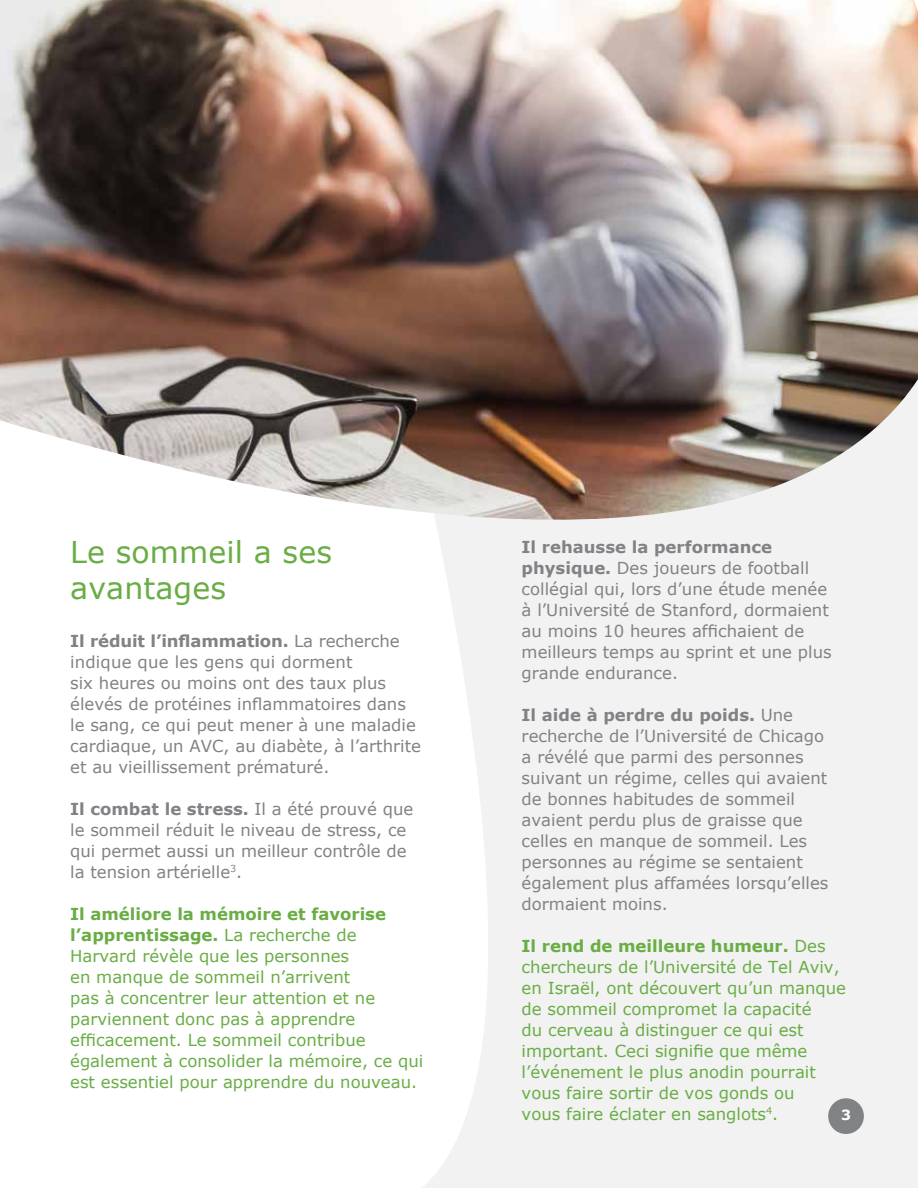
<style>
.page{position:relative;width:918px;height:1188px;background:#fff}
.page>*{position:absolute;margin:0;border:0;box-sizing:border-box;transform-origin:0 0}
.t1{font:30px/36px "Verdana";letter-spacing:.005em;color:#69ad45}
.t2{font:16.5px/21px "Verdana";color:#808285}
.t3{font:16.5px/21px "Verdana";color:#69ad45}
.t4{font:700 14.1px "Verdana";color:#fff}
.s1{font-weight:700}
</style>
<div class="page">
<svg style="left:423px;top:521px;width:495px;height:667px;fill:#f2f2f2"></svg>
<img style="left:0;top:0;width:918px;height:521px">
<div style="left:828px;top:1098px;width:36px;height:36px;background:#808285;border-radius:50%"></div>
<h1 class="t1" style="left:70px;top:534px;width:263px">Le sommeil a ses avantages</h1>
<p class="t2" style="left:70px;top:631px;width:352px"><span class="s1">Il réduit l’inflammation.</span> La recherche indique que les gens qui dorment<br>six heures ou moins ont des taux plus élevés de protéines inflammatoires dans le sang, ce qui peut mener à une maladie cardiaque, un AVC, au diabète, à l’arthrite et au vieillissement prématuré.</p>
<p class="t2" style="left:70px;top:799px;width:345px"><span class="s1">Il combat le stress.</span> Il a été prouvé que le sommeil réduit le niveau de stress, ce qui permet aussi un meilleur contrôle de la tension artérielle<sup>3</sup>.</p>
<p class="t3" style="left:70px;top:904px;width:355px"><span class="s1">Il améliore la mémoire et favorise l’apprentissage.</span> La recherche de Harvard révèle que les personnes<br>en manque de sommeil n’arrivent<br>pas à concentrer leur attention et ne parviennent donc pas à apprendre efficacement. Le sommeil contribue également à consolider la mémoire, ce qui est essentiel pour apprendre du nouveau.</p>
<p class="t2" style="left:522px;top:536px;width:312px"><span class="s1">Il rehausse la performance physique.</span> Des joueurs de football collégial qui, lors d’une étude menée à l’Université de Stanford, dormaient au moins 10 heures affichaient de meilleurs temps au sprint et une plus grande endurance.</p>
<p class="t2" style="left:522px;top:704px;width:308px"><span class="s1">Il aide à perdre du poids.</span> Une recherche de l’Université de Chicago a révélé que parmi des personnes suivant un régime, celles qui avaient de bonnes habitudes de sommeil avaient perdu plus de graisse que celles en manque de sommeil. Les personnes au régime se sentaient également plus affamées lorsqu’elles dormaient moins.</p>
<p class="t3" style="left:522px;top:935px;width:326px"><span class="s1">Il rend de meilleure humeur.</span> Des chercheurs de l’Université de Tel Aviv, en Israël, ont découvert qu’un manque de sommeil compromet la capacité<br>du cerveau à distinguer ce qui est important. Ceci signifie que même l’événement le plus anodin pourrait vous faire sortir de vos gonds ou<br>vous faire éclater en sanglots<sup>4</sup>.</p>
<p class="t4" style="left:841px;top:1106px;width:11px">3</p>
</div>
